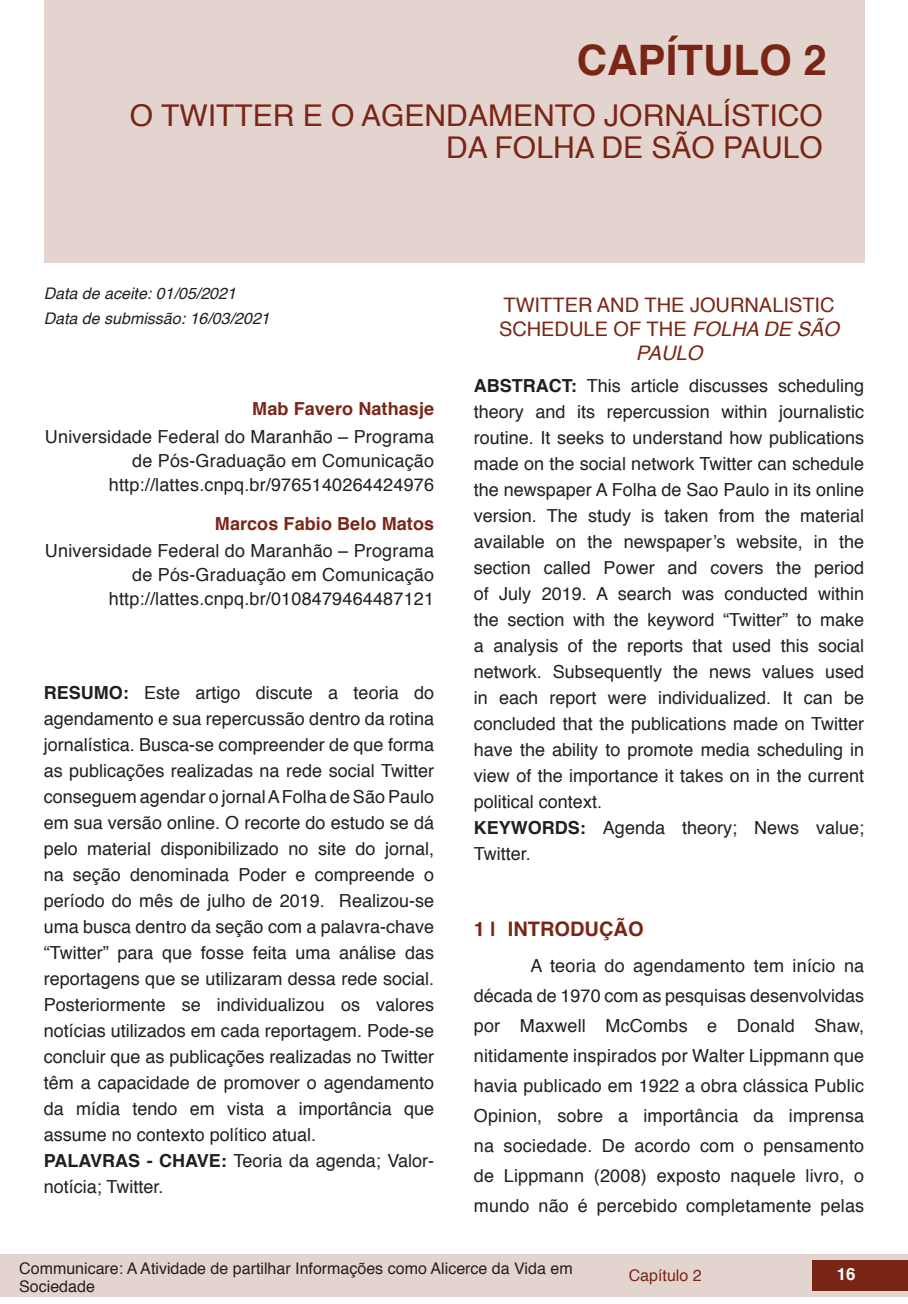
<style>
.page{position:relative;width:908px;height:1304px;background:#fff}
.page>*{position:absolute;margin:0;border:0;box-sizing:border-box;transform-origin:0 0}
.t1{font:700 42px "Helvetica";color:#7a2616}
.t2{font:30px/32px "Helvetica";color:#7a2616;text-align:right}
.t3{font:20px/24px "Helvetica";color:#7a2616;text-align:center}
.t4{font:700 20px "Helvetica";color:#7a2616}
.t5{font:18px/26px "Helvetica";color:#231f20;text-align:right}
.t6{font:700 18px "Helvetica";letter-spacing:.005em;color:#7a2616}
.t7{font:700 16.8px "Helvetica";color:#fff}
.t8{font:16px/18.2px "Helvetica";color:#231f20}
.t9{font:italic 16px "Helvetica";color:#231f20}
.t10{font:16px "Helvetica";color:#7a2616}
.s1{font-weight:700}
.s2{font-style:italic}
</style>
<div class="page">
<div style="left:0;top:1254px;width:906px;height:43px;background:#e4d4d0"></div>
<div style="left:812px;top:1261px;width:95px;height:30px;background:#7a2616"></div>
<div style="left:44px;top:0;width:819px;height:263px;background:#e4d4d0"></div>
<h1 class="t1" style="left:576px;top:26px;width:251px">CAPÍTULO 2</h1>
<h2 class="t2" style="left:130px;top:101px;width:694px">O TWITTER E O AGENDAMENTO JORNALÍSTICO<br>DA FOLHA DE SÃO PAULO</h2>
<p class="t9" style="left:44px;top:280px;width:194px">Data de aceite: 01/05/2021</p>
<p class="t9" style="left:44px;top:306px;width:227px">Data de submissão: 16/03/2021</p>
<p class="t6" style="left:252px;top:395px;width:183px">Mab Favero Nathasje</p>
<p class="t5" style="left:45px;top:425px;width:390px;line-height:24px">Universidade Federal do Maranhão – Programa de Pós-Graduação em Comunicação http://lattes.cnpq.br/9765140264424976</p>
<p class="t6" style="left:215px;top:509px;width:221px">Marcos Fabio Belo Matos</p>
<p class="t5" style="left:45px;top:540px;width:390px;line-height:24px">Universidade Federal do Maranhão – Programa de Pós-Graduação em Comunicação http://lattes.cnpq.br/0108479464487121</p>
<p class="t5" style="left:44px;top:681px;width:392px;text-align:left"><span class="s1">RESUMO:</span> Este artigo discute a teoria do agendamento e sua repercussão dentro da rotina jornalística. Busca-se compreender de que forma as publicações realizadas na rede social Twitter conseguem agendar o jornal A Folha de São Paulo em sua versão online. O recorte do estudo se dá pelo material disponibilizado no site do jornal, na seção denominada Poder e compreende o período do mês de julho de 2019. Realizou-se uma busca dentro da seção com a palavra-chave “Twitter” para que fosse feita uma análise das reportagens que se utilizaram dessa rede social.<br>Posteriormente se individualizou os valores notícias utilizados em cada reportagem. Pode-se concluir que as publicações realizadas no Twitter têm a capacidade de promover o agendamento da mídia tendo em vista a importância que assume no contexto político atual.<br><span class="s1">PALAVRAS - CHAVE:</span> Teoria da agenda; Valor&shy;notícia; Twitter.</p>
<p class="t3" style="left:499px;top:294px;width:341px">TWITTER AND THE JOURNALISTIC<br>SCHEDULE OF THE <span class="s2">FOLHA DE SÃO<br>PAULO</span></p>
<p class="t5" style="left:473px;top:373px;width:392px;text-align:left"><span class="s1">ABSTRACT:</span> This article discusses scheduling theory and its repercussion within journalistic routine. It seeks to understand how publications made on the social network Twitter can schedule the newspaper A Folha de Sao Paulo in its online version. The study is taken from the material available on the newspaper’s website, in the section called Power and covers the period of July 2019. A search was conducted within the section with the keyword “Twitter” to make a analysis of the reports that used this social network. Subsequently the news values used in each report were individualized. It can be concluded that the publications made on Twitter have the ability to promote media scheduling in view of the importance it takes on in the current political context.<br><span class="s1">KEYWORDS:</span> Agenda theory; News value; Twitter.</p>
<p class="t4" style="left:473px;top:913px;width:171px">1 | INTRODUÇÃO</p>
<p class="t5" style="left:473px;top:951px;width:392px;line-height:30px;text-align:justify;text-indent:57px">A teoria do agendamento tem início na década de 1970 com as pesquisas desenvolvidas por Maxwell McCombs e Donald Shaw, nitidamente inspirados por Walter Lippmann que havia publicado em 1922 a obra clássica Public Opinion, sobre a importância da imprensa na sociedade. De acordo com o pensamento de Lippmann (2008) exposto naquele livro, o mundo não é percebido completamente pelas</p>
<p class="t8" style="left:19px;top:1259px;width:554px">Communicare: A Atividade de partilhar Informações como Alicerce da Vida em<br>Sociedade</p>
<p class="t10" style="left:628px;top:1263px;width:74px">Capítulo 2</p>
<p class="t7" style="left:836px;top:1261px;width:20px">16</p>
</div>
